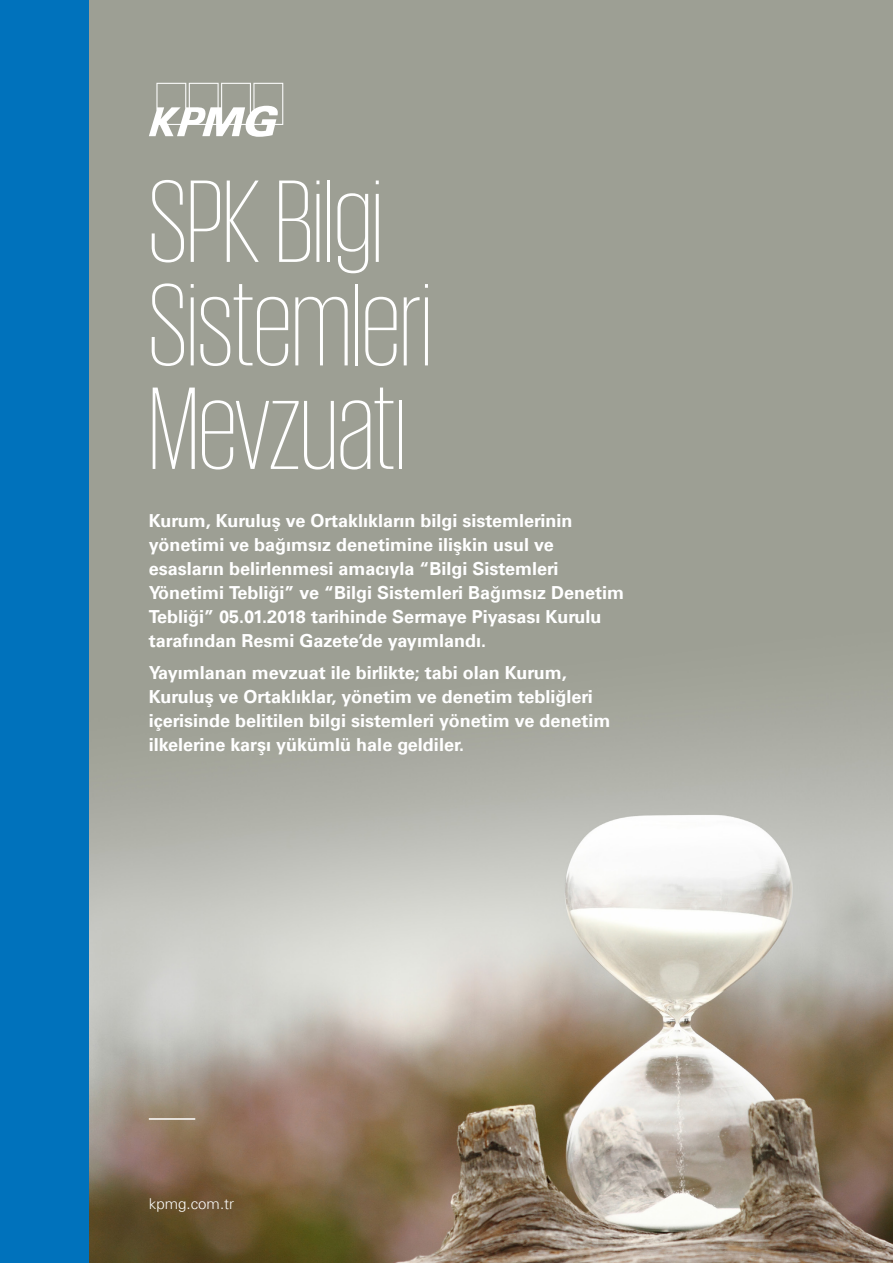
<style>
.page{position:relative;width:893px;height:1263px;background:#fff}
.page>*{position:absolute;margin:0;border:0;box-sizing:border-box;transform-origin:0 0}
.Title_112_pt{font:200 120px/103.5px "KPMG";color:#fff}
.Title_112_pt-2{font:700 18px/24px "Universfor KPMG";color:#fff}
.Cover_Copy_10pt_Blue{font:300 15px "Universfor KPMG";color:#fff}
</style>
<div class="page">
<img style="left:89px;top:0;width:804px;height:1263px">
<div style="left:0;top:0;width:89px;height:1263px;background:#0072bc"></div>
<svg style="left:149px;top:83px;width:134px;height:54px"></svg>
<hr style="left:149px;top:1118px;width:46px;height:2px;background:#fff">
<p class="Title_112_pt" style="left:149px;top:167px;width:284px">SPK Bilgi<br>Sistemleri<br>Mevzuatı</p>
<p class="Title_112_pt-2" style="left:149px;top:509px;width:477px">Kurum, Kuruluş ve Ortaklıkların bilgi sistemlerinin yönetimi ve bağımsız denetimine ilişkin usul ve esasların belirlenmesi amacıyla “Bilgi Sistemleri Yönetimi Tebliği” ve “Bilgi Sistemleri Bağımsız Denetim Tebliği” 05.01.2018 tarihinde Sermaye Piyasası Kurulu tarafından Resmi Gazete’de yayımlandı.</p>
<p class="Title_112_pt-2" style="left:149px;top:661px;width:463px">Yayımlanan mevzuat ile birlikte; tabi olan Kurum, Kuruluş ve Ortaklıklar, yönetim ve denetim tebliğleri içerisinde belitilen bilgi sistemleri yönetim ve denetim ilkelerine karşı yükümlü hale geldiler.</p>
<p class="Cover_Copy_10pt_Blue" style="left:149px;top:1194px;width:87px">kpmg.com.tr</p>
</div>
